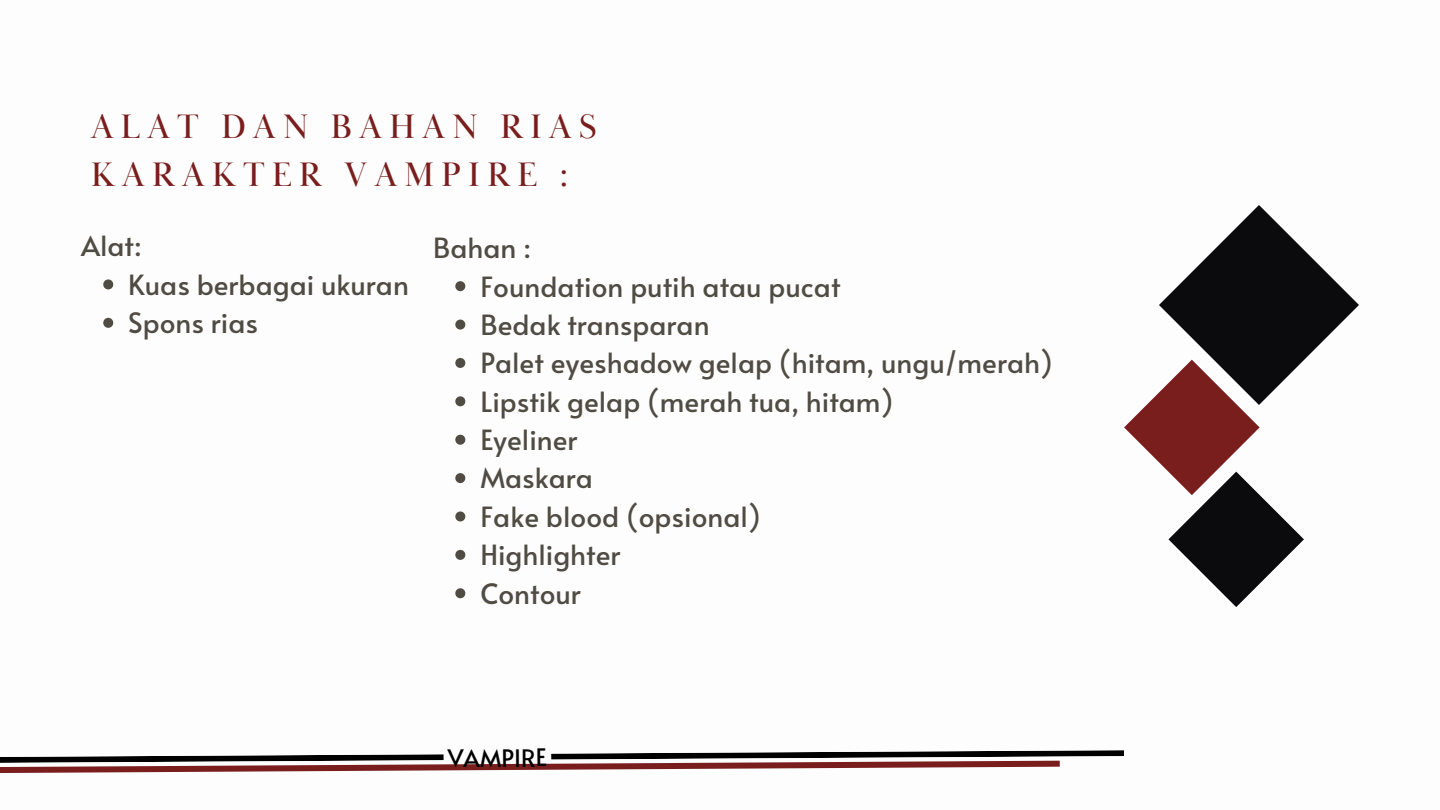
<style>
.page{position:relative;width:1440px;height:810px;background:#fff}
.page>*{position:absolute;margin:0;border:0;box-sizing:border-box;transform-origin:0 0}
.t1{font:35px/48.5px "Baskerville Display PT";letter-spacing:.2em;color:#791d1d}
.t2{font:27.8px "Alata";color:#504c44}
.t3{font:24px "Alata";letter-spacing:-.01em;color:#000}
</style>
<div class="page">
<svg style="left:103px;top:279px;width:10px;height:10px"></svg>
<svg style="left:103px;top:318px;width:10px;height:10px"></svg>
<svg style="left:1124px;top:205px;width:235px;height:402px"></svg>
<svg style="left:455px;top:281px;width:10px;height:10px"></svg>
<svg style="left:455px;top:320px;width:10px;height:10px"></svg>
<svg style="left:455px;top:358px;width:10px;height:10px"></svg>
<svg style="left:455px;top:396px;width:10px;height:10px"></svg>
<svg style="left:455px;top:435px;width:10px;height:10px"></svg>
<svg style="left:455px;top:473px;width:10px;height:10px"></svg>
<svg style="left:455px;top:512px;width:10px;height:9px"></svg>
<svg style="left:455px;top:550px;width:10px;height:10px"></svg>
<svg style="left:455px;top:588px;width:10px;height:10px"></svg>
<svg style="left:0;top:750px;width:1124px;height:23px"></svg>
<p class="t1" style="left:91px;top:103px;width:507px">ALAT DAN BAHAN RIAS<br>KARAKTER VAMPIRE :</p>
<h1 class="t2" style="left:81px;top:226px;width:62px">Alat:</h1>
<p class="t2" style="left:128px;top:264px;width:282px">Kuas berbagai ukuran</p>
<p class="t2" style="left:128px;top:303px;width:131px">Spons rias</p>
<p class="t2" style="left:433px;top:228px;width:100px">Bahan :</p>
<p class="t2" style="left:480px;top:266px;width:362px">Foundation putih atau pucat</p>
<p class="t2" style="left:480px;top:304px;width:231px">Bedak transparan</p>
<p class="t2" style="left:480px;top:343px;width:574px">Palet eyeshadow gelap (hitam, ungu/merah)</p>
<p class="t2" style="left:480px;top:381px;width:415px">Lipstik gelap (merah tua, hitam)</p>
<p class="t2" style="left:480px;top:420px;width:99px">Eyeliner</p>
<p class="t2" style="left:480px;top:458px;width:114px">Maskara</p>
<p class="t2" style="left:480px;top:496px;width:282px">Fake blood (opsional)</p>
<p class="t2" style="left:480px;top:535px;width:142px">Highlighter</p>
<p class="t2" style="left:480px;top:573px;width:102px">Contour</p>
<p class="t3" style="left:448px;top:740px;width:101px">VAMPIRE</p>
</div>
